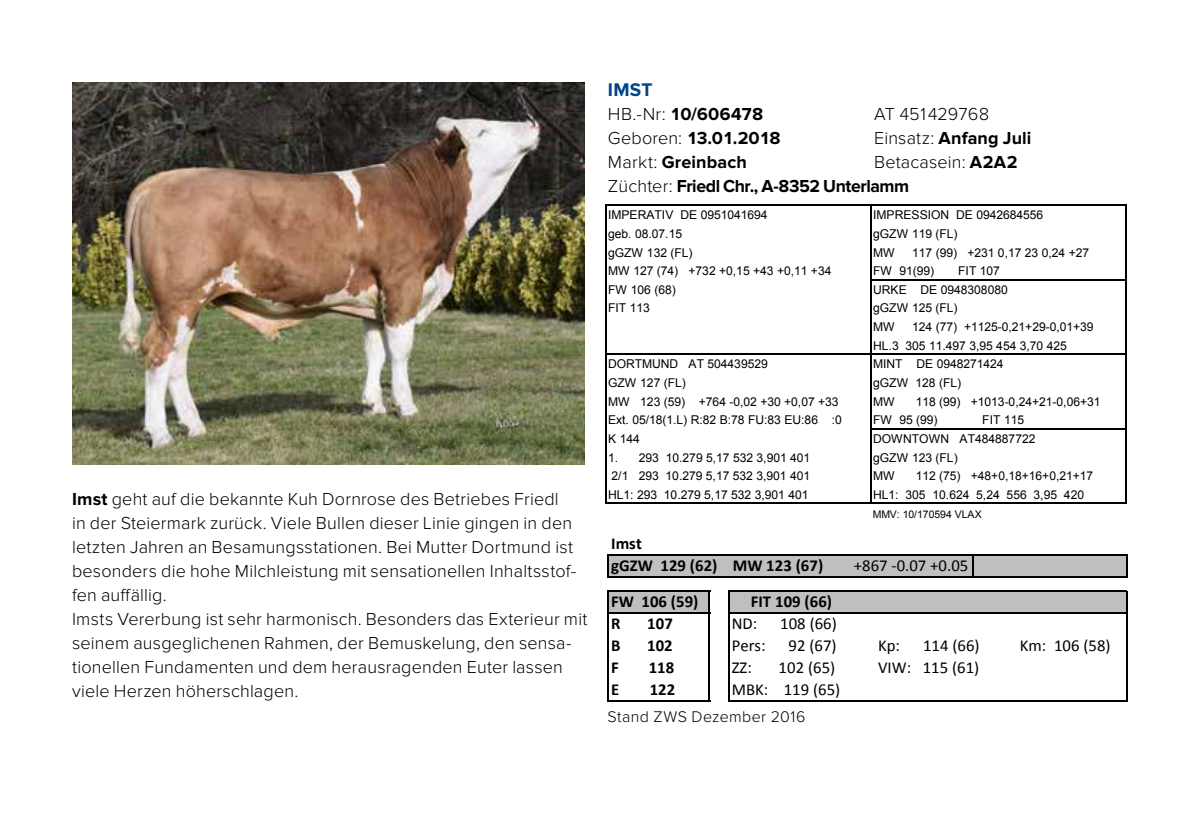
<style>
.page{position:relative;width:1191px;height:840px;background:#fff}
.page>*{position:absolute;margin:0;border:0;box-sizing:border-box;transform-origin:0 0}
.t1{font:700 19px "Proxima Nova";color:#004587}
.t2{font:300 18px/24px "Proxima Nova";letter-spacing:.01em;color:#000}
.t3{font:700 18px/24px "Proxima Nova";letter-spacing:-.02em;color:#000}
.t4{font:700 18px "Proxima Nova";letter-spacing:.005em;color:#000}
.t5{font:300 18px "Proxima Nova";letter-spacing:-.03em;color:#000}
.t6{font:16.8px "Calibri";letter-spacing:.005em;color:#000}
.t7{font:700 16.8px/22px "Calibri";letter-spacing:.005em;color:#000}
.t8{font:300 16px "Proxima Nova";letter-spacing:.025em;color:#000}
.t9{font:12.2px/18.6px "Arial";letter-spacing:-.005em;color:#000}
.t10{font:10.4px "Arial";letter-spacing:-.005em;color:#000}
.s1{font-weight:700}
.s2{font-weight:300}
</style>
<div class="page">
<img style="left:72px;top:82px;width:512px;height:382px">
<div style="left:609px;top:554px;width:517px;height:22px;background:#bfbfbf"></div>
<div style="left:609px;top:590px;width:100px;height:22px;background:#bfbfbf"></div>
<div style="left:729px;top:590px;width:397px;height:22px;background:#bfbfbf"></div>
<hr style="left:607px;top:553px;width:2px;height:24px;background:#000">
<hr style="left:609px;top:589px;width:101px;height:2px;background:#000">
<hr style="left:1125px;top:555px;width:2px;height:22px;background:#000">
<hr style="left:609px;top:611px;width:101px;height:2px;background:#000">
<hr style="left:609px;top:699px;width:101px;height:2px;background:#000">
<hr style="left:607px;top:589px;width:2px;height:112px;background:#000">
<hr style="left:1125px;top:591px;width:2px;height:110px;background:#000">
<hr style="left:708px;top:591px;width:2px;height:110px;background:#000">
<hr style="left:728px;top:589px;width:1px;height:112px;background:#000">
<svg style="left:972px;top:555px;width:1px;height:20px"></svg>
<hr style="left:609px;top:553px;width:518px;height:2px;background:#000">
<hr style="left:609px;top:575px;width:518px;height:2px;background:#000">
<hr style="left:729px;top:589px;width:398px;height:2px;background:#000">
<hr style="left:729px;top:611px;width:398px;height:2px;background:#000">
<hr style="left:729px;top:699px;width:398px;height:2px;background:#000">
<hr style="left:605px;top:204px;width:1px;height:299px;background:#000">
<hr style="left:870px;top:205px;width:1px;height:298px;background:#000">
<hr style="left:1125px;top:205px;width:1px;height:298px;background:#000">
<hr style="left:606px;top:204px;width:520px;height:1px;background:#000">
<hr style="left:871px;top:278px;width:255px;height:2px;background:#000">
<hr style="left:606px;top:353px;width:520px;height:1px;background:#000">
<hr style="left:871px;top:427px;width:255px;height:2px;background:#000">
<hr style="left:606px;top:502px;width:520px;height:1px;background:#000">
<p class="t2" style="left:72px;top:486px;width:517px"><span class="s1">Imst</span> geht auf die bekannte Kuh Dornrose des Betriebes Friedl<br>in der Steiermark zurück. Viele Bullen dieser Linie gingen in den letzten Jahren an Besamungsstationen. Bei Mutter Dortmund ist besonders die hohe Milchleistung mit sensationellen Inhaltsstof&shy;fen auffällig.<br>Imsts Vererbung ist sehr harmonisch. Besonders das Exterieur mit seinem ausgeglichenen Rahmen, der Bemuskelung, den sensa&shy;tionellen Fundamenten und dem herausragenden Euter lassen viele Herzen höherschlagen.</p>
<h1 class="t1" style="left:608px;top:79px;width:46px">IMST</h1>
<h2 class="t3" style="left:608px;top:102px;width:157px"><span class="s2">HB.-Nr:</span> 10/606478</h2>
<h2 class="t5" style="left:874px;top:104px;width:117px">AT 451429768</h2>
<h2 class="t3" style="left:608px;top:126px;width:174px"><span class="s2">Geboren:</span> 13.01.2018</h2>
<h2 class="t4" style="left:874px;top:128px;width:159px"><span class="s2">Einsatz:</span> Anfang Juli</h2>
<h2 class="t4" style="left:608px;top:152px;width:140px"><span class="s2">Markt:</span> Greinbach</h2>
<h2 class="t3" style="left:608px;top:150px;width:411px;text-indent:266px"><span class="s2">Betacasein:</span> A2A2<br><span class="s2">Züchter:</span> Friedl Chr., A-8352 Unterlamm</h2>
<p class="t9" style="left:608px;top:206px;width:161px">IMPERATIV DE 0951041694</p>
<p class="t9" style="left:873px;top:206px;width:172px">IMPRESSION DE 0942684556</p>
<p class="t9" style="left:608px;top:224px;width:75px">geb. 08.07.15</p>
<p class="t9" style="left:873px;top:224px;width:86px">gGZW 119 (FL)</p>
<p class="t9" style="left:608px;top:243px;width:86px">gGZW 132 (FL)</p>
<p class="t9" style="left:873px;top:243px;width:23px">MW</p>
<p class="t9" style="left:912px;top:243px;width:178px">117 (99) +231 0,17 23 0,24 +27</p>
<p class="t9" style="left:608px;top:261px;width:225px">MW 127 (74) +732 +0,15 +43 +0,11 +34</p>
<p class="t9" style="left:873px;top:261px;width:62px">FW 91(99)</p>
<p class="t9" style="left:958px;top:261px;width:43px">FIT 107</p>
<p class="t9" style="left:608px;top:280px;width:69px">FW 106 (68)</p>
<p class="t9" style="left:873px;top:280px;width:136px">URKE DE 0948308080</p>
<p class="t9" style="left:608px;top:299px;width:43px">FIT 113</p>
<p class="t9" style="left:873px;top:299px;width:86px">gGZW 125 (FL)<br>MW</p>
<p class="t9" style="left:873px;top:317px;width:222px;text-indent:39px">124 (77) +1125-0,21+29-0,01+39<br>HL.3 305 11.497 3,95 454 3,70 425</p>
<p class="t9" style="left:608px;top:354px;width:161px">DORTMUND AT 504439529</p>
<p class="t9" style="left:873px;top:354px;width:132px">MINT DE 0948271424</p>
<p class="t9" style="left:608px;top:373px;width:79px">GZW 127 (FL)</p>
<p class="t9" style="left:873px;top:373px;width:89px">gGZW 128 (FL)</p>
<p class="t9" style="left:608px;top:392px;width:232px">MW 123 (59) +764 -0,02 +30 +0,07 +33</p>
<p class="t9" style="left:873px;top:392px;width:23px">MW</p>
<p class="t9" style="left:915px;top:392px;width:186px">118 (99) +1013-0,24+21-0,06+31</p>
<p class="t9" style="left:608px;top:410px;width:235px">Ext. 05/18(1.L) R:82 B:78 FU:83 EU:86 :0</p>
<p class="t9" style="left:873px;top:410px;width:66px">FW 95 (99)</p>
<p class="t9" style="left:982px;top:410px;width:43px">FIT 115</p>
<p class="t9" style="left:608px;top:429px;width:33px">K 144</p>
<p class="t9" style="left:873px;top:429px;width:164px">DOWNTOWN AT484887722</p>
<p class="t9" style="left:608px;top:448px;width:204px">1. 293 10.279 5,17 532 3,901 401</p>
<p class="t9" style="left:873px;top:448px;width:86px">gGZW 123 (FL)</p>
<p class="t9" style="left:611px;top:466px;width:200px">2/1 293 10.279 5,17 532 3,901 401</p>
<p class="t9" style="left:873px;top:466px;width:23px">MW</p>
<p class="t9" style="left:915px;top:466px;width:179px">112 (75) +48+0,18+16+0,21+17</p>
<p class="t9" style="left:608px;top:485px;width:202px">HL1: 293 10.279 5,17 532 3,901 401</p>
<p class="t9" style="left:873px;top:485px;width:212px">HL1: 305 10.624 5,24 556 3,95 420</p>
<p class="t10" style="left:873px;top:506px;width:110px">MMV: 10/170594 VLAX</p>
<h3 class="t7" style="left:611px;top:377px;width:89px">FW 104 (60)<br>R</h3>
<h3 class="t7" style="left:655px;top:399px;width:27px">106</h3>
<h3 class="t6" style="left:731px;top:399px;width:103px">ND: 112 (65)</h3>
<h3 class="t7" style="left:611px;top:421px;width:11px">B</h3>
<h3 class="t6" style="left:878px;top:421px;width:99px">Kp: 108 (64)</h3>
<h3 class="t7" style="left:611px;top:443px;width:9px">F</h3>
<h3 class="t7" style="left:655px;top:443px;width:27px">124</h3>
<h3 class="t6" style="left:731px;top:443px;width:22px">ZZ:</h3>
<h3 class="t6" style="left:775px;top:443px;width:58px">109 (64)</h3>
<h3 class="t6" style="left:878px;top:443px;width:99px">VIW: 107 (58)</h3>
<h3 class="t7" style="left:611px;top:465px;width:10px">E</h3>
<h3 class="t7" style="left:653px;top:465px;width:27px">117</h3>
<h3 class="t6" style="left:731px;top:465px;width:106px">MBK: 122 (65)</h3>
<h3 class="t7" style="left:611px;top:532px;width:214px">Imst<br>gGZW 129 (62) MW 123 (67)</h3>
<h3 class="t6" style="left:853px;top:554px;width:116px">+867 -0.07 +0.05</h3>
<h3 class="t7" style="left:611px;top:590px;width:89px">FW 106 (59)</h3>
<h3 class="t7" style="left:751px;top:590px;width:83px">FIT 109 (66)</h3>
<h3 class="t7" style="left:611px;top:612px;width:11px">R</h3>
<h3 class="t7" style="left:647px;top:612px;width:27px">107</h3>
<h3 class="t6" style="left:731px;top:612px;width:27px">ND:</h3>
<h3 class="t6" style="left:780px;top:612px;width:58px">108 (66)</h3>
<h3 class="t7" style="left:611px;top:634px;width:11px">B</h3>
<h3 class="t7" style="left:647px;top:634px;width:27px">102</h3>
<h3 class="t6" style="left:731px;top:634px;width:35px">Pers:</h3>
<h3 class="t6" style="left:788px;top:634px;width:50px">92 (67)</h3>
<h3 class="t6" style="left:878px;top:634px;width:23px">Kp:</h3>
<h3 class="t6" style="left:923px;top:634px;width:58px">114 (66)</h3>
<h3 class="t6" style="left:1019px;top:634px;width:92px">Km: 106 (58)</h3>
<h3 class="t7" style="left:611px;top:656px;width:9px">F</h3>
<h3 class="t7" style="left:648px;top:656px;width:27px">118</h3>
<h3 class="t6" style="left:731px;top:656px;width:22px">ZZ:</h3>
<h3 class="t6" style="left:778px;top:656px;width:58px">102 (65)</h3>
<h3 class="t6" style="left:878px;top:656px;width:103px">VIW: 115 (61)</h3>
<h3 class="t7" style="left:611px;top:678px;width:10px">E</h3>
<h3 class="t7" style="left:650px;top:678px;width:27px">122</h3>
<h3 class="t6" style="left:731px;top:678px;width:110px">MBK: 119 (65)</h3>
<h3 class="t8" style="left:607px;top:706px;width:199px">Stand ZWS Dezember 2016</h3>
</div>
